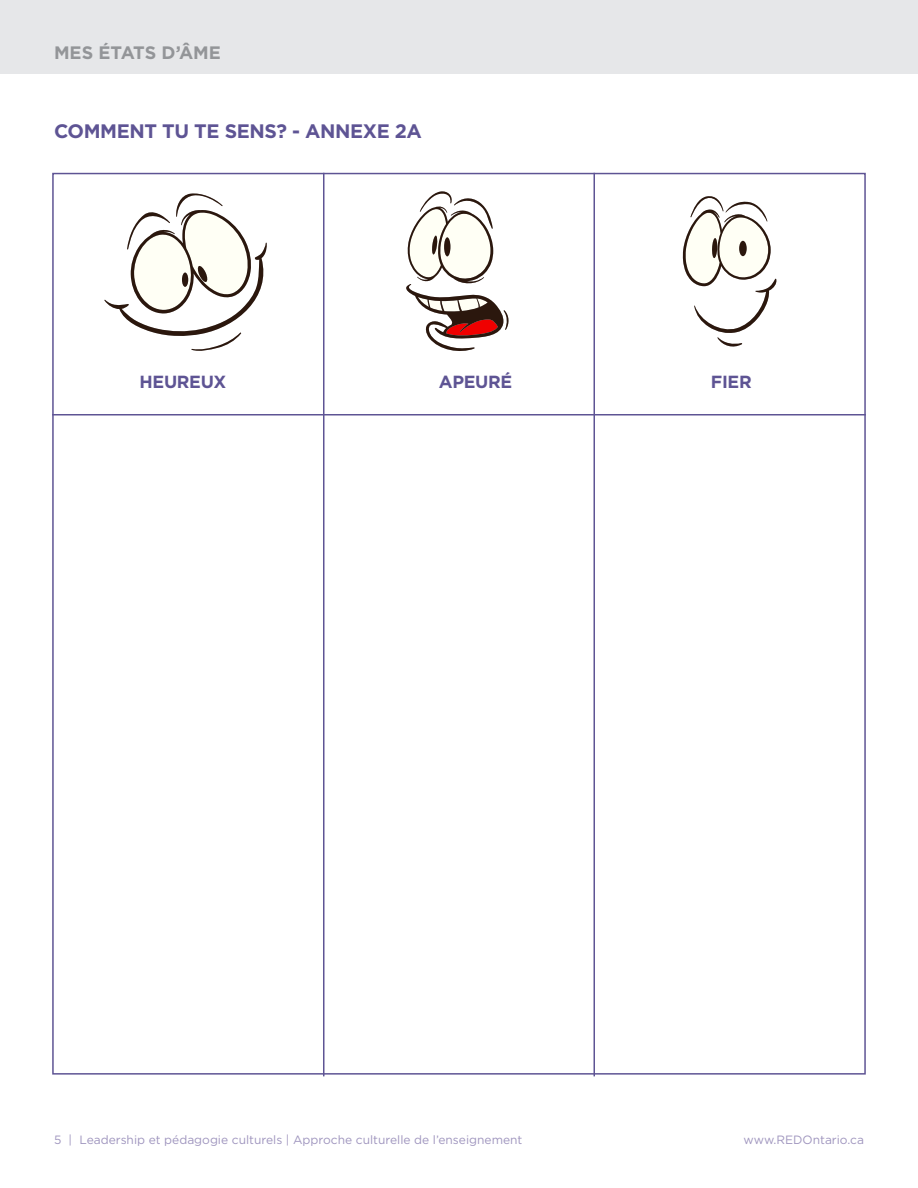
<style>
.page{position:relative;width:918px;height:1188px;background:#fff}
.page>*{position:absolute;margin:0;border:0;box-sizing:border-box;transform-origin:0 0}
.t1{font:700 19.5px "Gotham";letter-spacing:-.02em;color:#5e5494}
.t2{font:700 18px "Gotham";color:#939598}
.t3{font:700 17.55px "Gotham";letter-spacing:-.02em;color:#5e5494}
.t4{font:12px "Gotham";color:#9f95be}
</style>
<div class="page">
<div style="left:0;top:0;width:918px;height:74px;background:#e6e7e9"></div>
<hr style="left:323px;top:173px;width:1px;height:903px;background:#5e5494">
<hr style="left:594px;top:173px;width:1px;height:903px;background:#5e5494">
<hr style="left:52px;top:414px;width:814px;height:2px;background:#5e5494">
<svg style="left:104px;top:193px;width:163px;height:158px"></svg>
<svg style="left:406px;top:191px;width:103px;height:160px"></svg>
<svg style="left:683px;top:196px;width:94px;height:151px"></svg>
<p class="t2" style="left:54px;top:41px;width:168px">MES ÉTATS D’ÂME</p>
<p class="t1" style="left:54px;top:118px;width:369px">COMMENT TU TE SENS? - ANNEXE 2A</p>
<p class="t3" style="left:140px;top:371px;width:88px">HEUREUX</p>
<p class="t3" style="left:439px;top:371px;width:75px">APEURÉ</p>
<p class="t3" style="left:711px;top:371px;width:42px">FIER</p>
<p class="t4" style="left:54px;top:1132px;width:470px">5 | Leadership et pédagogie culturels | Approche culturelle de l’enseignement</p>
<p class="t4" style="left:744px;top:1132px;width:122px">www.REDOntario.ca</p>
</div>
